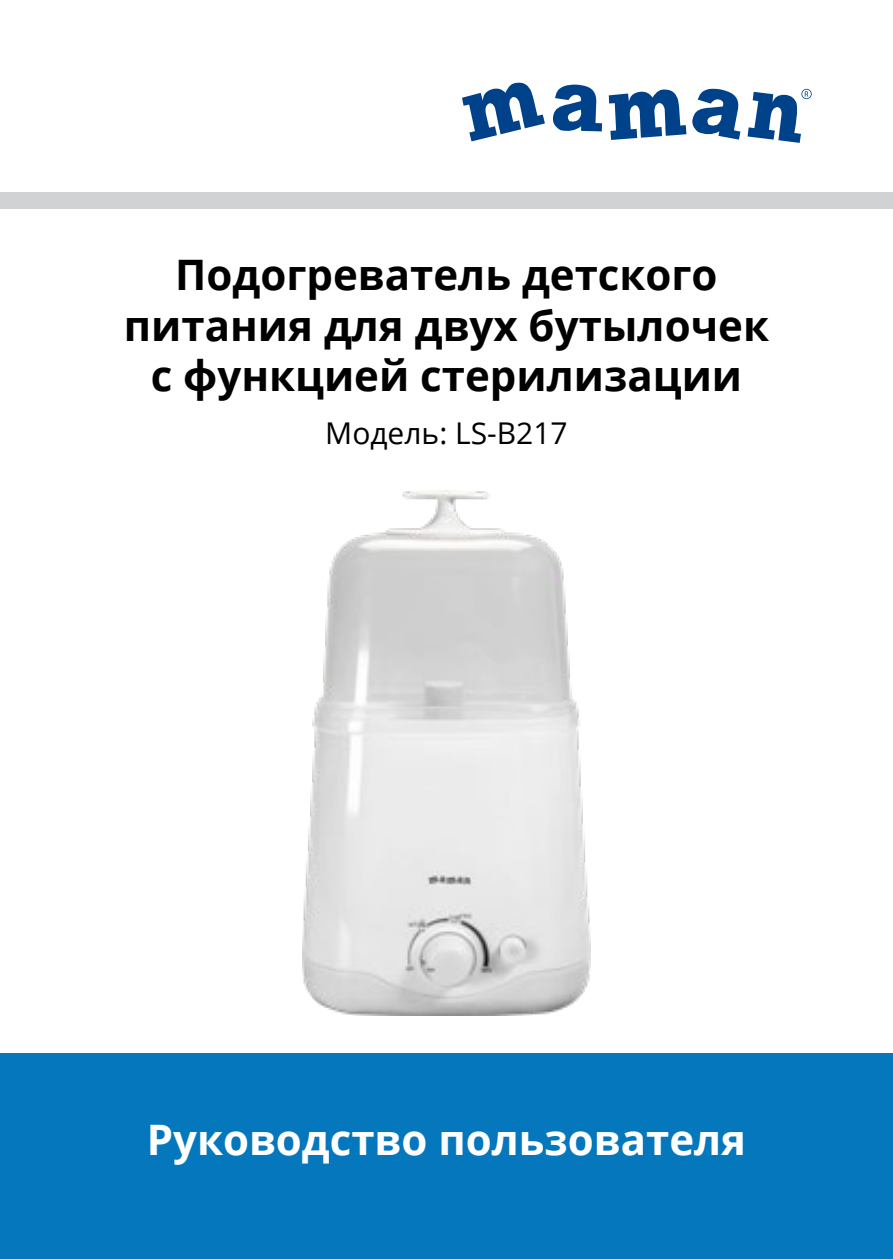
<style>
.page{position:relative;width:893px;height:1259px;background:#fff}
.page>*{position:absolute;margin:0;border:0;box-sizing:border-box;transform-origin:0 0}
.t1{font:700 42px/50.4px "Open Sans";color:#000;text-align:center}
.t2{font:700 42px "Open Sans";color:#fff}
.t3{font:30px "Open Sans";color:#000}
</style>
<div class="page">
<div style="left:0;top:1054px;width:893px;height:205px;background:#0578bd"></div>
<svg style="left:462px;top:83px;width:83px;height:58px"></svg>
<svg style="left:553px;top:84px;width:49px;height:48px"></svg>
<svg style="left:609px;top:88px;width:131px;height:52px"></svg>
<svg style="left:748px;top:89px;width:64px;height:54px"></svg>
<div style="left:0;top:192px;width:893px;height:17px;background:#d1d2d4"></div>
<img style="left:302px;top:490px;width:289px;height:525px">
<p class="t1" style="left:124px;top:249px;width:647px">Подогреватель детского питания для двух бутылочек c функцией стерилизации</p>
<p class="t3" style="left:325px;top:412px;width:244px">Модель: LS-B217</p>
<p class="t2" style="left:147px;top:1110px;width:601px">Руководство пользователя</p>
</div>
